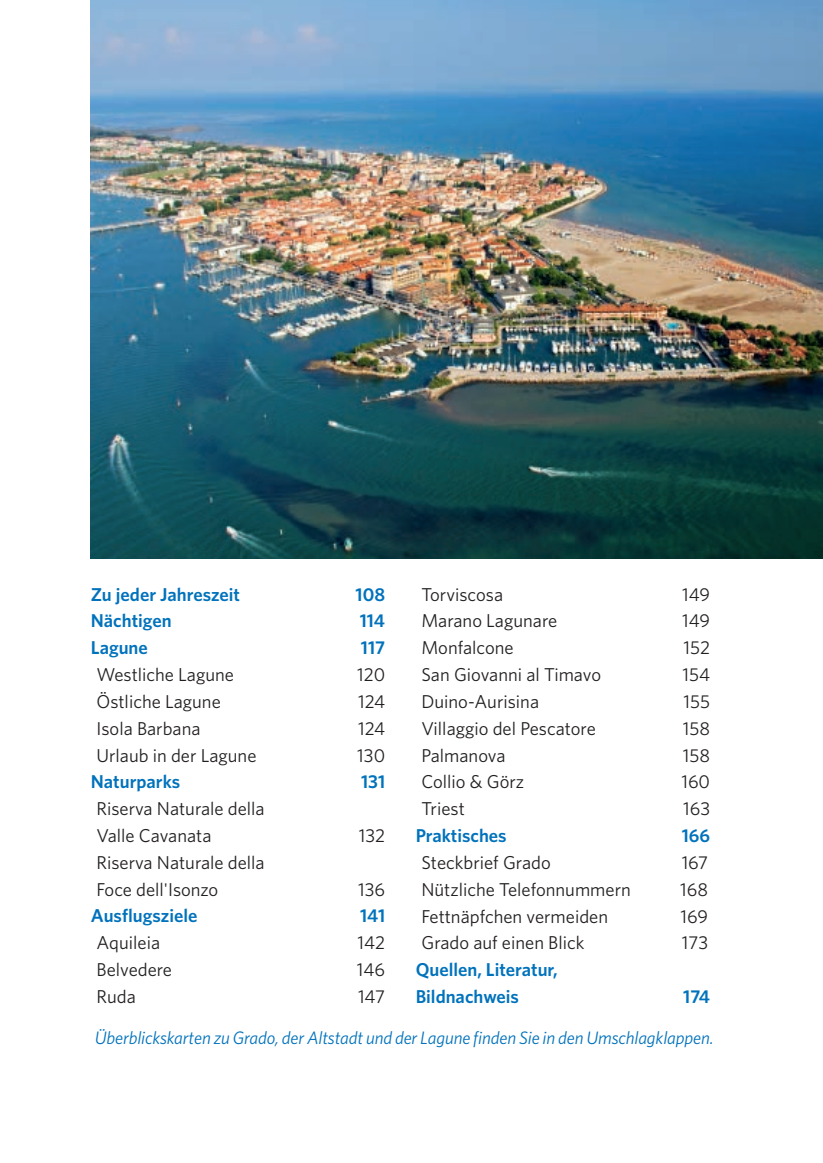
<style>
.page{position:relative;width:823px;height:1163px;background:#fff}
.page>*{position:absolute;margin:0;border:0;box-sizing:border-box;transform-origin:0 0}
.t1{font:18.6px/26.8px "Whitney";color:#231f20}
.t2{font:600 18.6px/26.8px "Whitney";color:#0072bc}
.t3{font:italic 18px "Whitney";letter-spacing:-.005em;color:#0072bc}
</style>
<div class="page">
<img style="left:91px;top:0;width:731px;height:558px">
<p class="t2" style="left:91px;top:580px;width:151px">Zu jeder Jahreszeit</p>
<p class="t2" style="left:355px;top:580px;width:31px">108</p>
<p class="t2" style="left:91px;top:607px;width:82px">Nächtigen</p>
<p class="t2" style="left:359px;top:607px;width:27px">114</p>
<p class="t2" style="left:91px;top:633px;width:59px">Lagune</p>
<p class="t2" style="left:361px;top:633px;width:26px">117</p>
<p class="t1" style="left:96px;top:660px;width:139px">Westliche Lagune</p>
<p class="t1" style="left:357px;top:660px;width:30px">120</p>
<p class="t1" style="left:96px;top:687px;width:126px">Östliche Lagune</p>
<p class="t1" style="left:358px;top:687px;width:28px">124</p>
<p class="t1" style="left:96px;top:714px;width:105px">Isola Barbana</p>
<p class="t1" style="left:358px;top:714px;width:28px">124</p>
<p class="t1" style="left:96px;top:741px;width:161px">Urlaub in der Lagune</p>
<p class="t1" style="left:357px;top:741px;width:29px">130</p>
<p class="t2" style="left:91px;top:767px;width:91px">Naturparks</p>
<p class="t2" style="left:361px;top:767px;width:26px">131</p>
<p class="t1" style="left:96px;top:794px;width:170px">Riserva Naturale della<br>Valle Cavanata</p>
<p class="t1" style="left:421px;top:580px;width:83px">Torviscosa</p>
<p class="t1" style="left:681px;top:580px;width:29px">149</p>
<p class="t1" style="left:421px;top:607px;width:137px">Marano Lagunare</p>
<p class="t1" style="left:681px;top:607px;width:29px">149</p>
<p class="t1" style="left:421px;top:634px;width:94px">Monfalcone</p>
<p class="t1" style="left:683px;top:634px;width:28px">152</p>
<p class="t1" style="left:421px;top:660px;width:181px">San Giovanni al Timavo</p>
<p class="t1" style="left:682px;top:660px;width:29px">154</p>
<p class="t1" style="left:421px;top:687px;width:119px">Duino-Aurisina</p>
<p class="t1" style="left:683px;top:687px;width:28px">155</p>
<p class="t1" style="left:421px;top:714px;width:176px">Villaggio del Pescatore</p>
<p class="t1" style="left:682px;top:714px;width:29px">158</p>
<p class="t1" style="left:421px;top:741px;width:85px">Palmanova</p>
<p class="t1" style="left:682px;top:741px;width:29px">158</p>
<p class="t1" style="left:421px;top:768px;width:104px">Collio &amp; Görz</p>
<p class="t1" style="left:681px;top:768px;width:30px">160</p>
<p class="t1" style="left:421px;top:794px;width:45px">Triest</p>
<p class="t1" style="left:682px;top:794px;width:28px">163</p>
<p class="t2" style="left:415px;top:821px;width:92px">Praktisches</p>
<p class="t2" style="left:681px;top:821px;width:30px">166</p>
<p class="t1" style="left:421px;top:848px;width:131px">Steckbrief Grado</p>
<p class="t1" style="left:681px;top:848px;width:28px">167</p>
<p class="t1" style="left:421px;top:875px;width:211px">Nützliche Telefonnummern</p>
<p class="t1" style="left:679px;top:875px;width:29px">168</p>
<p class="t1" style="left:421px;top:902px;width:188px">Fettnäpfchen vermeiden</p>
<p class="t1" style="left:680px;top:902px;width:29px">169</p>
<p class="t1" style="left:421px;top:928px;width:164px">Grado auf einen Blick</p>
<p class="t1" style="left:681px;top:928px;width:28px">173</p>
<p class="t2" style="left:415px;top:955px;width:143px">Quellen, Literatur,<br>Bildnachweis</p>
<p class="t1" style="left:358px;top:821px;width:28px">132</p>
<p class="t1" style="left:96px;top:848px;width:170px">Riserva Naturale della<br>Foce dell'Isonzo</p>
<p class="t1" style="left:358px;top:875px;width:28px">136</p>
<p class="t2" style="left:91px;top:901px;width:108px">Ausflugsziele</p>
<p class="t2" style="left:360px;top:901px;width:26px">141</p>
<p class="t1" style="left:96px;top:928px;width:65px">Aquileia</p>
<p class="t1" style="left:357px;top:928px;width:29px">142</p>
<p class="t1" style="left:96px;top:955px;width:77px">Belvedere</p>
<p class="t1" style="left:357px;top:955px;width:30px">146</p>
<p class="t1" style="left:96px;top:982px;width:41px">Ruda</p>
<p class="t1" style="left:358px;top:982px;width:29px">147</p>
<p class="t2" style="left:683px;top:982px;width:28px">174</p>
<p class="t3" style="left:95px;top:1027px;width:620px">Überblickskarten zu Grado, der Altstadt und der Lagune finden Sie in den Umschlagklappen.</p>
</div>
